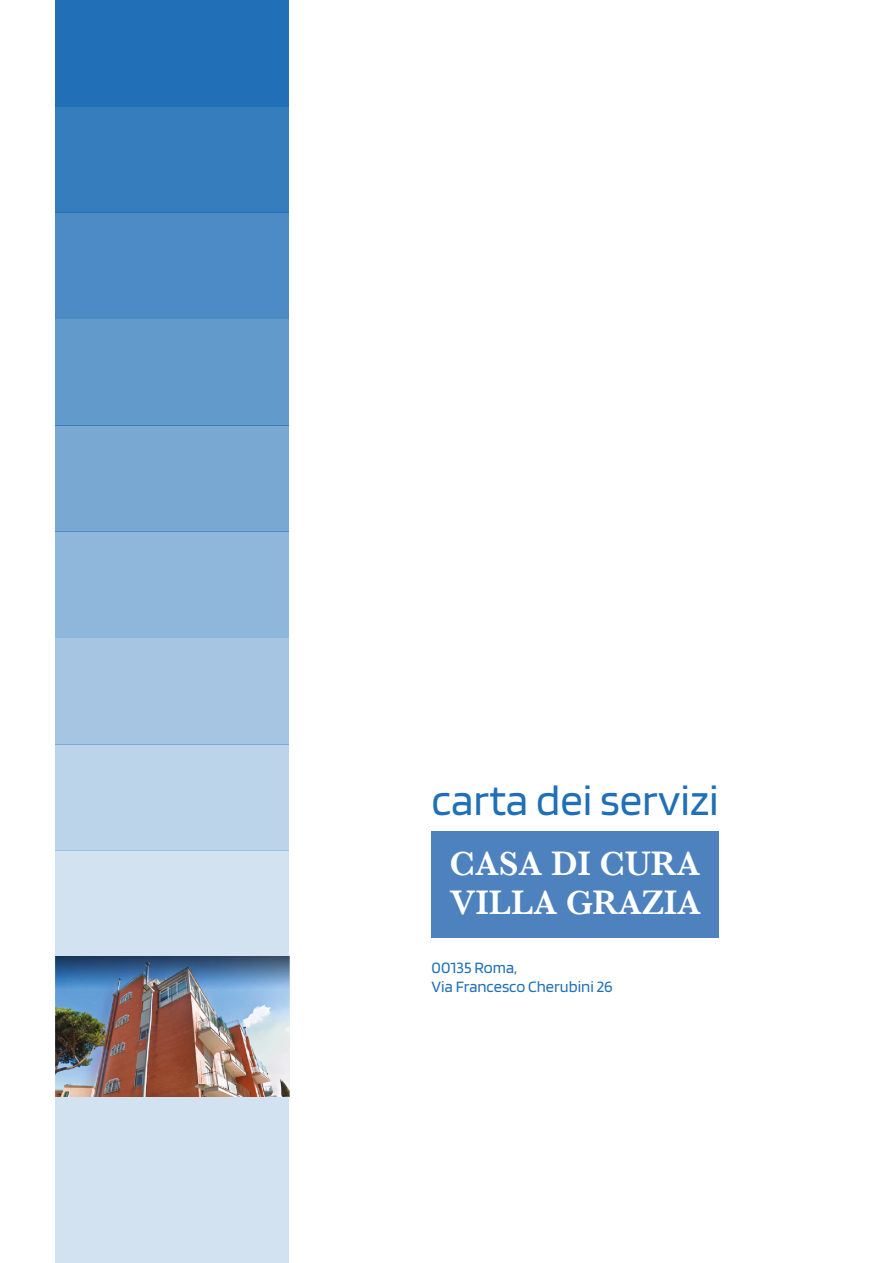
<style>
.page{position:relative;width:893px;height:1263px;background:#fff}
.page>*{position:absolute;margin:0;border:0;box-sizing:border-box;transform-origin:0 0}
.t1{font:45px "Blinker";color:#206fb7}
.t2{font:600 34.95px/39.8px "Baskerville";color:#fff}
.t3{font:16.5px/19.8px "Blinker";color:#206fb7}
</style>
<div class="page">
<div style="left:55px;top:0;width:234px;height:106px;background:#206fb7"></div>
<div style="left:55px;top:106px;width:234px;height:107px;background:#367dbe"></div>
<div style="left:55px;top:213px;width:234px;height:106px;background:#4c8bc5"></div>
<div style="left:55px;top:319px;width:234px;height:106px;background:#639acc"></div>
<div style="left:55px;top:425px;width:234px;height:106px;background:#79a8d3"></div>
<div style="left:55px;top:531px;width:234px;height:107px;background:#8fb7db"></div>
<div style="left:55px;top:638px;width:234px;height:106px;background:#a6c5e2"></div>
<div style="left:55px;top:744px;width:234px;height:106px;background:#bcd4e9"></div>
<div style="left:55px;top:850px;width:234px;height:107px;background:#d3e2f0"></div>
<div style="left:55px;top:1097px;width:234px;height:166px;background:#d3e2f0"></div>
<img style="left:55px;top:957px;width:234px;height:140px">
<div style="left:432px;top:831px;width:287px;height:106px;background:#4d82be"></div>
<h1 class="t1" style="left:432px;top:777px;width:289px">carta dei servizi</h1>
<h2 class="t2" style="left:449px;top:843px;width:253px">CASA DI CURA<br>VILLA GRAZIA</h2>
<p class="t3" style="left:432px;top:958px;width:183px">00135 Roma,<br>Via Francesco Cherubini 26</p>
</div>
